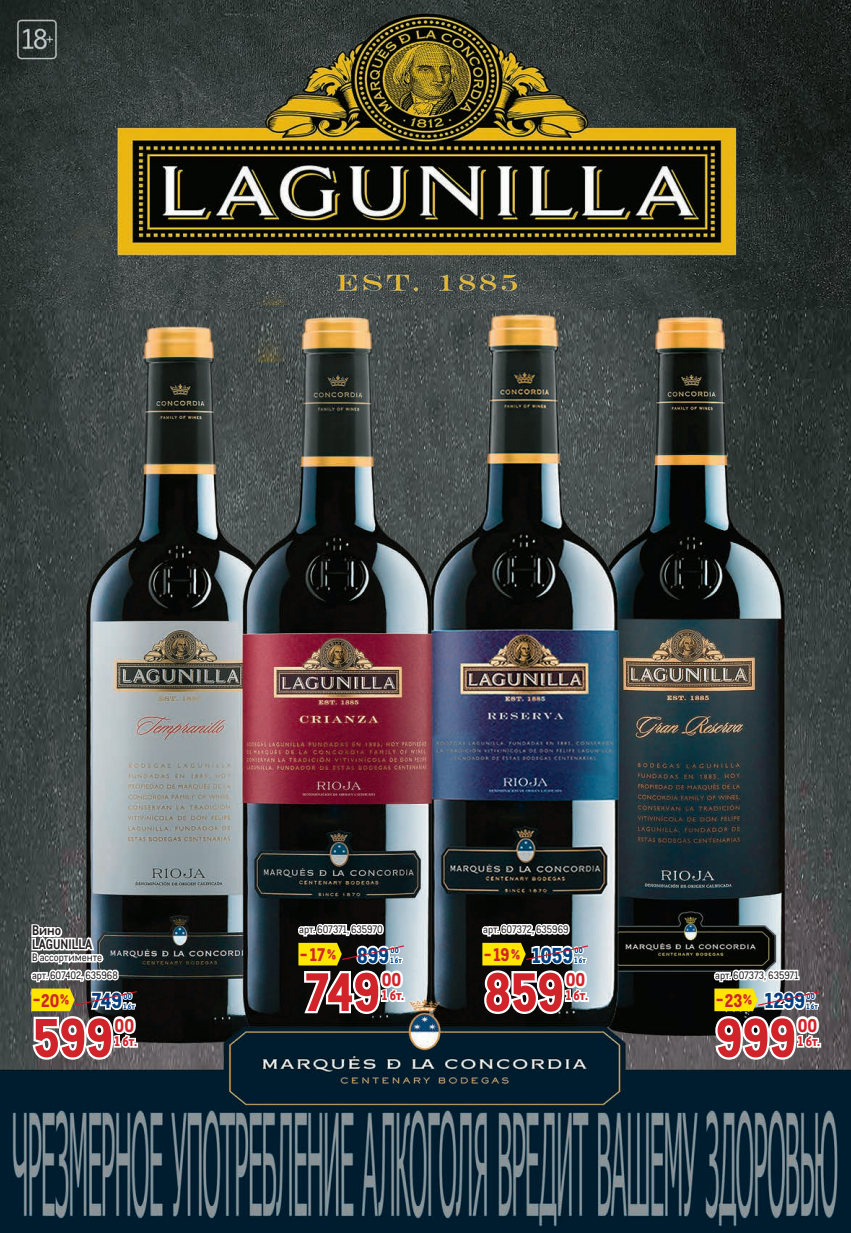
<style>
.page{position:relative;width:851px;height:1233px;background:#fff}
.page>*{position:absolute;margin:0;border:0;box-sizing:border-box;transform-origin:0 0}
.t1{font:800 52.5px "CA Metro";color:#d1232a}
.t2{font:800 21px "CA Metro";color:#014081}
.t3{font:800 18px "CA Metro";color:#d1232a}
.t4{font:800 17.7px "CA Metro";color:#d1232a}
.t5{font:800 13.5px "CA Metro";letter-spacing:-.025em;color:#d1232a}
.t6{font:700 13.5px/13.5px "CA Metro";color:#231f20}
.t7{font:10.5px/17.9px "CA Metro";color:#231f20}
.t8{font:800 7.5px "CA Metro";letter-spacing:.025em;color:#014081}
.s1{font-size:15px}
.s2{font-size:21px;color:#014081}
.s3{font-size:17.7px;color:#d1232a}
.s4{font-size:15px;color:#d1232a}
</style>
<div class="page">
<img style="left:0;top:0;width:850px;height:1233px">
<svg style="left:29px;top:888px;width:109px;height:174px"></svg>
<svg style="left:296px;top:843px;width:109px;height:174px"></svg>
<svg style="left:480px;top:843px;width:109px;height:173px"></svg>
<svg style="left:711px;top:888px;width:110px;height:174px"></svg>
<p class="t6" style="left:32px;top:923px;width:62px">Вино<br>LAGUNILLA</p>
<p class="t7" style="left:32px;top:948px;width:87px">В ассортименте арт. 607402, 635968</p>
<h1 class="t1" style="left:33px;top:995px;width:81px">599</h1>
<h3 class="t3" style="left:115px;top:1010px;width:21px">00</h3>
<h3 class="t4" style="left:33px;top:986px;width:91px">-20<span class="s1">%</span> <span class="s2">749</span></h3>
<p class="t8" style="left:123px;top:1000px;width:13px">1 бт</p>
<p class="t8" style="left:123px;top:990px;width:10px">00</p>
<p class="t5" style="left:115px;top:1030px;width:24px">1 бт.</p>
<p class="t7" style="left:299px;top:920px;width:85px">арт. 607371, 635970</p>
<h1 class="t1" style="left:305px;top:949px;width:77px">749</h1>
<h3 class="t3" style="left:381px;top:965px;width:21px">00</h3>
<h3 class="t4" style="left:300px;top:940px;width:91px">-17<span class="s1">%</span> <span class="s2">899</span></h3>
<p class="t8" style="left:390px;top:954px;width:13px">1 бт</p>
<p class="t8" style="left:390px;top:944px;width:10px">00</p>
<p class="t5" style="left:381px;top:984px;width:24px">1 бт.</p>
<p class="t7" style="left:483px;top:920px;width:87px">арт. 607372, 635969</p>
<h1 class="t1" style="left:484px;top:949px;width:81px">859</h1>
<h3 class="t3" style="left:565px;top:965px;width:21px">00</h3>
<h2 class="t2" style="left:484px;top:938px;width:91px"><span class="s3">-19</span><span class="s4">%</span> 1059</h2>
<p class="t8" style="left:574px;top:954px;width:13px">1 бт</p>
<p class="t8" style="left:574px;top:944px;width:10px">00</p>
<p class="t5" style="left:565px;top:984px;width:24px">1 бт.</p>
<p class="t7" style="left:715px;top:966px;width:85px">арт. 607373, 635971</p>
<h1 class="t1" style="left:715px;top:995px;width:82px">999</h1>
<h3 class="t3" style="left:797px;top:1010px;width:21px">00</h3>
<h2 class="t2" style="left:715px;top:983px;width:91px"><span class="s3">-23</span><span class="s4">%</span> 1299</h2>
<p class="t8" style="left:806px;top:1000px;width:13px">1 бт</p>
<p class="t8" style="left:806px;top:990px;width:10px">00</p>
<p class="t5" style="left:797px;top:1030px;width:24px">1 бт.</p>
</div>
